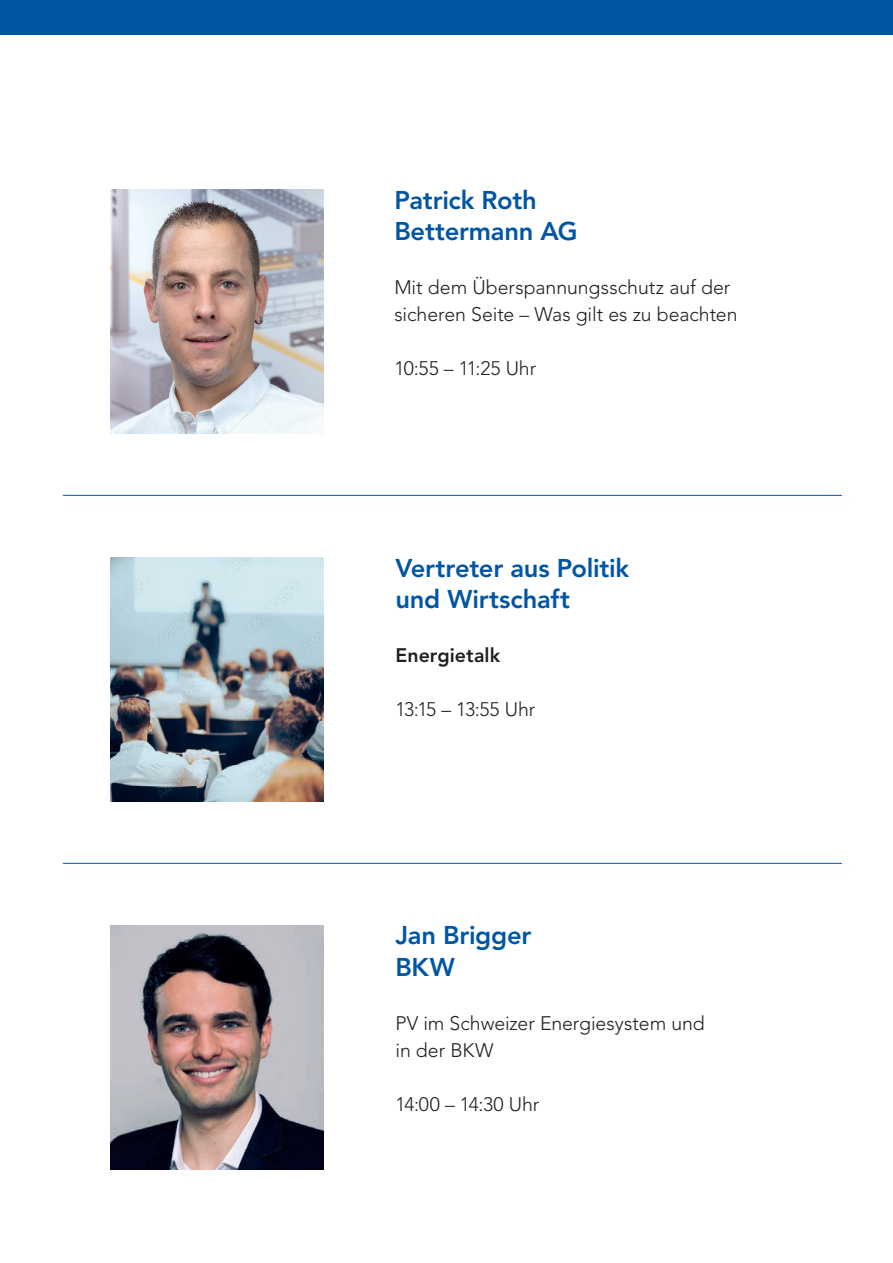
<style>
.page{position:relative;width:893px;height:1263px;background:#fff}
.page>*{position:absolute;margin:0;border:0;box-sizing:border-box;transform-origin:0 0}
.t1{font:800 25.5px/31.5px "Avenir LT Std";letter-spacing:-.01em;color:#0155a5}
.t2{font:300 19.5px/27px "Avenir LT Std";letter-spacing:-.005em;color:#231f20}
.t3{font:300 19.5px "Avenir LT Std";letter-spacing:-.03em;color:#231f20}
.t4{font:800 19.5px "Avenir LT Std";letter-spacing:.005em;color:#231f20}
</style>
<div class="page">
<div style="left:0;top:0;width:893px;height:34px;background:#0155a5"></div>
<img style="left:111px;top:189px;width:212px;height:244px">
<img style="left:111px;top:557px;width:212px;height:244px">
<img style="left:111px;top:925px;width:212px;height:244px">
<hr style="left:63px;top:495px;width:779px;height:1px;background:#0155a5">
<hr style="left:63px;top:863px;width:779px;height:1px;background:#0155a5">
<h1 class="t1" style="left:394px;top:184px;width:185px">Patrick Roth<br>Bettermann AG</h1>
<p class="t2" style="left:394px;top:274px;width:345px">Mit dem Überspannungsschutz auf der sicheren Seite – Was gilt es zu beachten</p>
<p class="t2" style="left:394px;top:355px;width:143px">10:55 – 11:25 Uhr</p>
<h1 class="t1" style="left:395px;top:552px;width:235px">Vertreter aus Politik und Wirtschaft</h1>
<p class="t4" style="left:395px;top:644px;width:106px">Energietalk</p>
<p class="t3" style="left:395px;top:698px;width:141px">13:15 – 13:55 Uhr</p>
<h1 class="t1" style="left:395px;top:920px;width:137px">Jan Brigger<br>BKW</h1>
<p class="t2" style="left:395px;top:1010px;width:311px">PV im Schweizer Energiesystem und in der BKW</p>
<p class="t2" style="left:395px;top:1091px;width:145px">14:00 – 14:30 Uhr</p>
</div>
